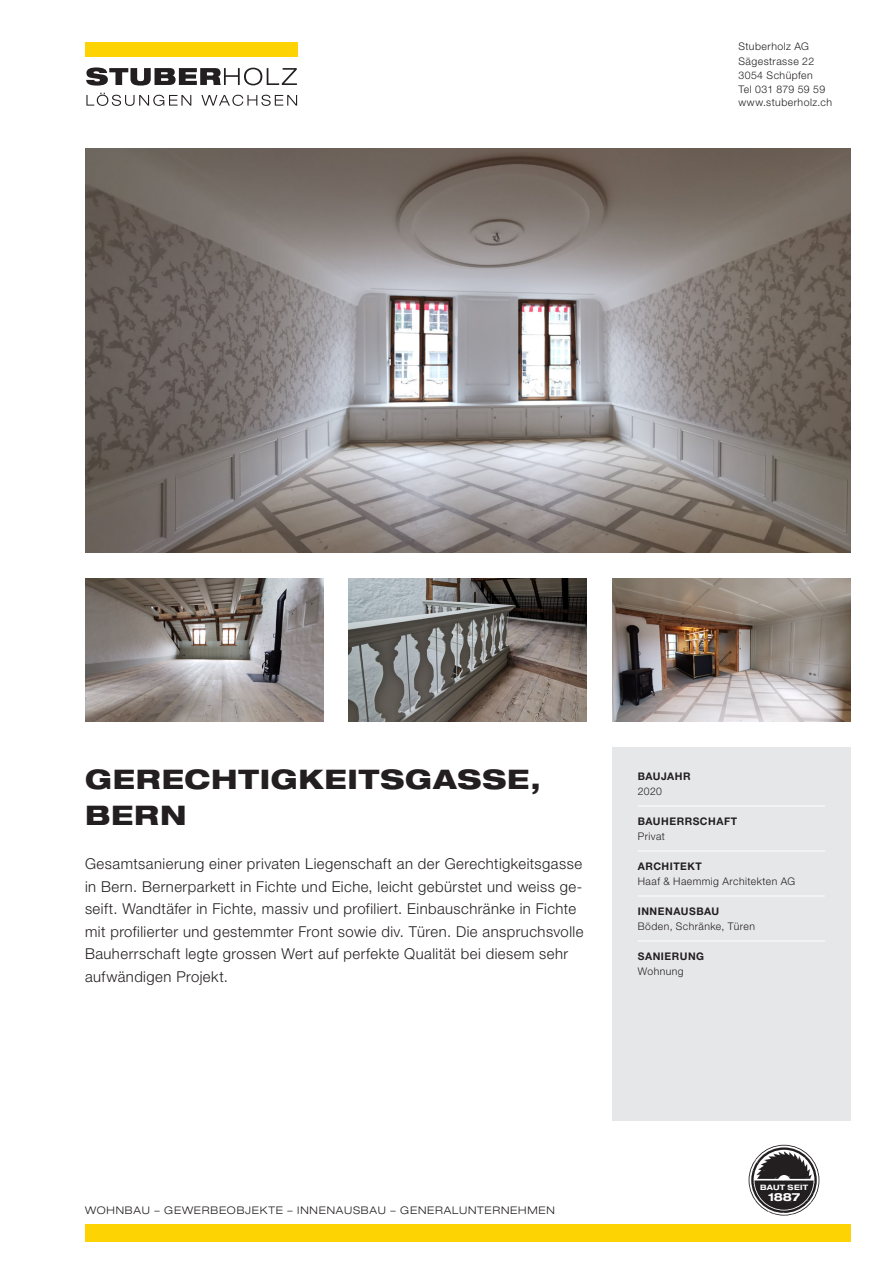
<style>
.page{position:relative;width:893px;height:1263px;background:#fff}
.page>*{position:absolute;margin:0;border:0;box-sizing:border-box;transform-origin:0 0}
.Titel{font:800 expanded 27px/36px "Helvetica Neue LT Std";letter-spacing:.03em;color:#231f20}
.t1{font:300 15px/22.5px "Helvetica Neue LT Std";letter-spacing:.03em;color:#231f20}
.t2{font:700 expanded 11.25px "Helvetica Neue LT Std";color:#fff}
.t3{font:300 10.5px/15px "Helvetica Neue LT Std";letter-spacing:.045em;color:#231f20}
.t4{font:300 expanded 10.5px "Helvetica Neue LT Std";letter-spacing:.075em;color:#231f20}
.t5{font:700 10.5px/15px "Helvetica Neue LT Std";letter-spacing:.05em;color:#231f20}
.t6{font:300 10.5px "Helvetica Neue LT Std";letter-spacing:.02em;color:#231f20}
.t7{font:700 expanded 7.35px "Helvetica Neue LT Std";letter-spacing:.04em;color:#fff}
.s1{font-weight:300}
.s2{font-weight:700}
</style>
<div class="page">
<img style="left:85px;top:149px;width:765px;height:404px">
<div style="left:612px;top:747px;width:238px;height:373px;background:#e6e7e9"></div>
<hr style="left:638px;top:805px;width:187px;height:1px;background:#fff">
<hr style="left:638px;top:850px;width:187px;height:1px;background:#fff">
<hr style="left:638px;top:895px;width:187px;height:1px;background:#fff">
<hr style="left:638px;top:940px;width:187px;height:1px;background:#fff">
<img style="left:85px;top:578px;width:238px;height:143px">
<img style="left:349px;top:578px;width:238px;height:143px">
<img style="left:612px;top:578px;width:238px;height:143px">
<div style="left:85px;top:1224px;width:765px;height:18px;background:#fed304"></div>
<svg style="left:749px;top:1145px;width:70px;height:70px"></svg>
<svg style="left:86px;top:67px;width:211px;height:19px"></svg>
<div style="left:85px;top:43px;width:213px;height:14px;background:#fed304"></div>
<svg style="left:86px;top:93px;width:105px;height:13px"></svg>
<svg style="left:201px;top:95px;width:96px;height:11px"></svg>
<p class="t3" style="left:738px;top:39px;width:72px">Stuberholz AG</p>
<p class="t3" style="left:738px;top:53px;width:77px">Sägestrasse 22</p>
<p class="t3" style="left:738px;top:67px;width:76px">3054 Schüpfen</p>
<p class="t6" style="left:738px;top:83px;width:88px">Tel 031 879 59 59</p>
<p class="t3" style="left:738px;top:95px;width:95px">www.stuberholz.ch</p>
<p class="Titel" style="left:85px;top:760px;width:457px">GERECHTIGKEITSGASSE,<br>BERN</p>
<p class="t5" style="left:638px;top:768px;width:54px">BAUJAHR<br><span class="s1">2020</span></p>
<p class="t5" style="left:638px;top:813px;width:101px">BAUHERRSCHAFT<br><span class="s1">Privat</span></p>
<p class="t3" style="left:638px;top:858px;width:159px"><span class="s2">ARCHITEKT<br></span>Haaf &amp; Haemmig Architekten AG</p>
<p class="t3" style="left:638px;top:903px;width:119px"><span class="s2">INNENAUSBAU<br></span>Böden, Schränke, Türen</p>
<p class="t5" style="left:638px;top:948px;width:68px">SANIERUNG<br><span class="s1">Wohnung</span></p>
<p class="t1" style="left:85px;top:852px;width:500px">Gesamtsanierung einer privaten Liegenschaft an der Gerechtigkeitsgasse in Bern. Bernerparkett in Fichte und Eiche, leicht gebürstet und weiss ge&shy;seift. Wandtäfer in Fichte, massiv und profiliert. Einbauschränke in Fichte mit profilierter und gestemmter Front sowie div. Türen. Die anspruchsvolle Bauherrschaft legte grossen Wert auf perfekte Qualität bei diesem sehr aufwändigen Projekt.</p>
<p class="t4" style="left:85px;top:1204px;width:471px">WOHNBAU – GEWERBEOBJEKTE – INNENAUSBAU – GENERALUNTERNEHMEN</p>
<p class="t7" style="left:760px;top:1183px;width:50px">BAUT SEIT</p>
<p class="t2" style="left:768px;top:1190px;width:34px">1887</p>
</div>
